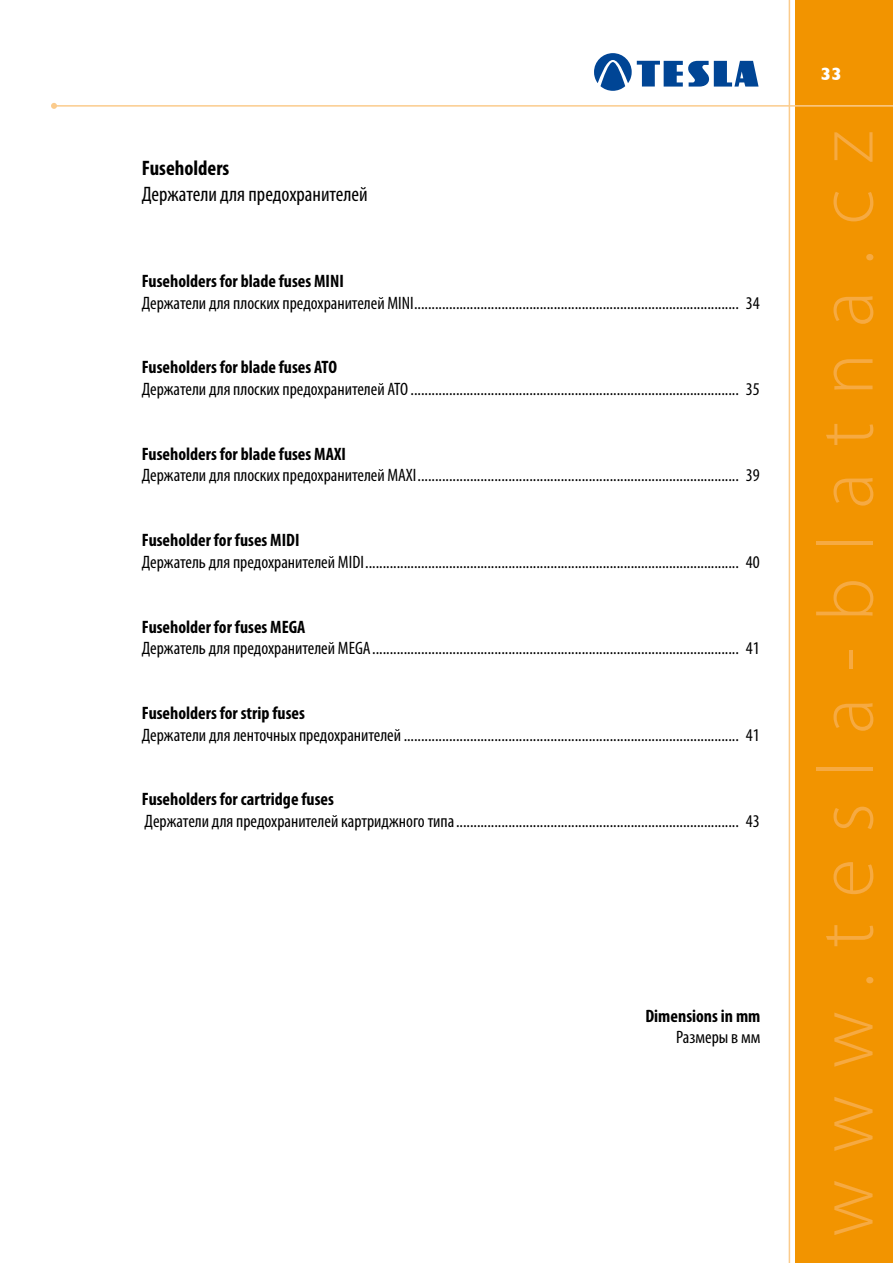
<style>
.page{position:relative;width:893px;height:1263px;background:#fff}
.page>*{position:absolute;margin:0;border:0;box-sizing:border-box;transform-origin:0 0}
.t1{font:300 79.5px "Myriad Pro";letter-spacing:.33em;color:#f6aa42}
.t2{font:condensed 21px "Myriad Pro";color:#000}
.t3{font:700 condensed 21px "Myriad Pro";color:#000}
.t4{font:condensed 18px "Myriad Pro";color:#000}
.t5{font:700 condensed 18px "Myriad Pro";color:#000}
.t6{font:700 18px "Gill Sans";color:#fff}
</style>
<div class="page">
<svg style="left:789px;top:0;width:104px;height:1263px;background:#f2980a"></svg>
<svg style="left:594px;top:53px;width:164px;height:38px"></svg>
<hr style="left:54px;top:105px;width:839px;height:2px;background:#fbcb8c">
<svg style="left:51px;top:103px;width:6px;height:6px"></svg>
<p class="t3" style="left:142px;top:155px;width:89px">Fuseholders</p>
<p class="t2" style="left:142px;top:181px;width:227px">Держатели для предохранителей</p>
<p class="t5" style="left:142px;top:270px;width:204px">Fuseholders for blade fuses MINI</p>
<p class="t4" style="left:142px;top:292px;width:620px">Держатели для плоских предохранителей MINI............................................................................................. 34</p>
<p class="t5" style="left:142px;top:356px;width:197px">Fuseholders for blade fuses ATO</p>
<p class="t4" style="left:142px;top:378px;width:620px">Держатели для плоских предохранителей ATO .............................................................................................. 35</p>
<p class="t5" style="left:142px;top:443px;width:206px">Fuseholders for blade fuses MAXI</p>
<p class="t4" style="left:142px;top:465px;width:620px">Держатели для плоских предохранителей MAXI............................................................................................ 39</p>
<p class="t5" style="left:142px;top:529px;width:159px">Fuseholder for fuses MIDI</p>
<p class="t4" style="left:142px;top:551px;width:619px">Держатель для предохранителей MIDI........................................................................................................... 40</p>
<p class="t5" style="left:142px;top:615px;width:165px">Fuseholder for fuses MEGA</p>
<p class="t4" style="left:142px;top:637px;width:619px">Держатель для предохранителей MEGA......................................................................................................... 41</p>
<p class="t5" style="left:142px;top:702px;width:165px">Fuseholders for strip fuses</p>
<p class="t4" style="left:142px;top:724px;width:619px">Держатели для ленточных предохранителей ................................................................................................ 41</p>
<p class="t5" style="left:142px;top:788px;width:194px">Fuseholders for cartridge fuses</p>
<p class="t4" style="left:145px;top:810px;width:617px">Держатели для предохранителей картриджного типа................................................................................. 43</p>
<p class="t5" style="left:645px;top:1004px;width:117px">Dimensions in mm</p>
<p class="t4" style="left:676px;top:1026px;width:86px">размеры в мм</p>
<p class="t6" style="left:820px;top:63px;width:23px">33</p>
<h1 class="t1" style="left:798px;top:1237px;width:1107px;rotate:-90deg">www.tesla-blatna.cz</h1>
</div>
